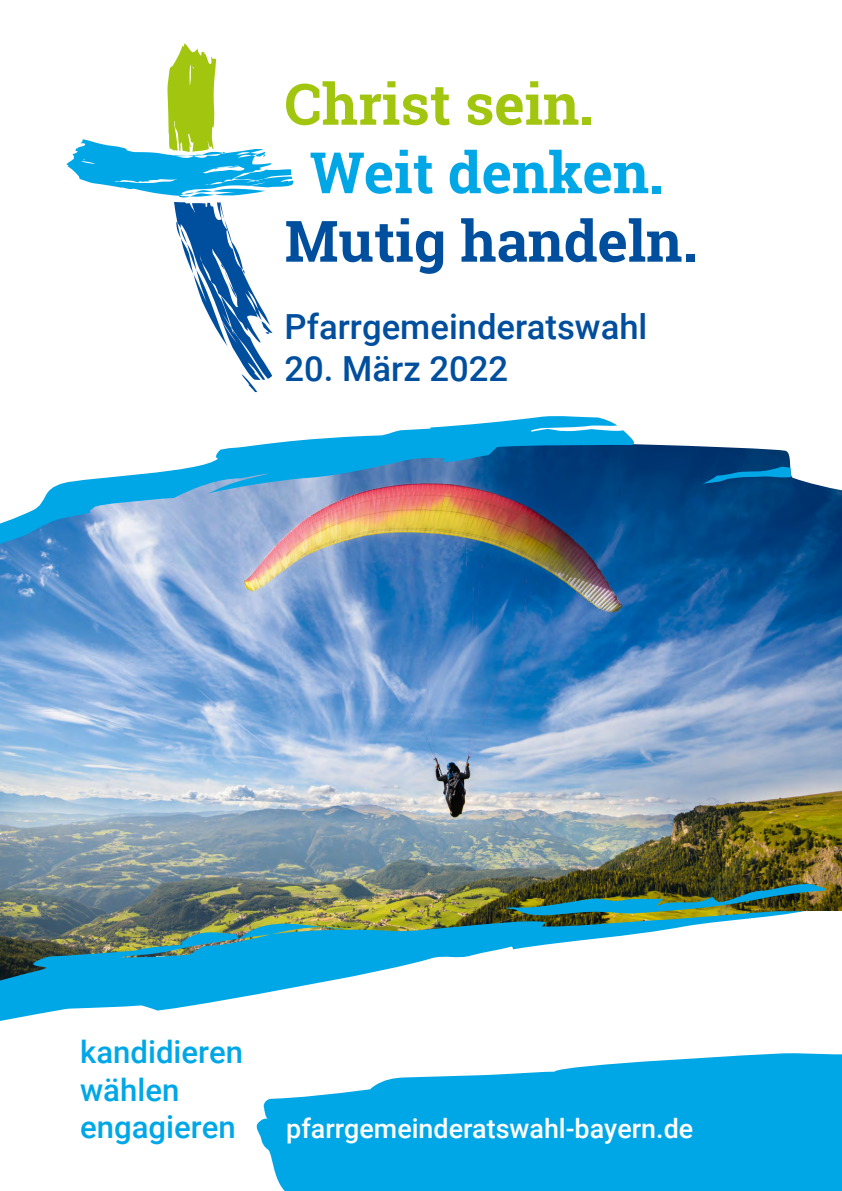
<style>
.page{position:relative;width:842px;height:1191px;background:#fff}
.page>*{position:absolute;margin:0;border:0;box-sizing:border-box;transform-origin:0 0}
.t1{font:700 57px "Roboto Slab";color:#004e9e}
.t2{font:700 57px "Roboto Slab";color:#a2c510}
.t3{font:700 57px "Roboto Slab";color:#00a7e7}
.t4{font:500 34.6px "Roboto";color:#004e9e}
.t5{font:500 31.1px/37.3px "Roboto";color:#00a7e7}
.t6{font:500 26.9px "Roboto";color:#fff}
</style>
<div class="page">
<svg style="left:256px;top:1053px;width:586px;height:138px;background:#26b4ea"></svg>
<svg style="left:66px;top:43px;width:228px;height:349px"></svg>
<svg style="left:0;top:980px;width:333px;height:41px;fill:#00a7e7"></svg>
<img style="left:0;top:444px;width:842px;height:536px">
<img style="left:0;top:416px;width:637px;height:135px">
<img style="left:505px;top:883px;width:321px;height:39px">
<svg style="left:702px;top:467px;width:89px;height:17px;background:#00609b"></svg>
<h1 class="t2" style="left:285px;top:65px;width:311px">Christ sein.</h1>
<h1 class="t3" style="left:310px;top:133px;width:355px">Weit denken.</h1>
<h1 class="t1" style="left:285px;top:202px;width:414px">Mutig handeln.</h1>
<p class="t4" style="left:285px;top:303px;width:364px">Pfarrgemeinderatswahl</p>
<p class="t4" style="left:285px;top:344px;width:225px">20. März 2022</p>
<p class="t5" style="left:80px;top:1032px;width:164px">kandidieren wählen engagieren</p>
<p class="t6" style="left:286px;top:1109px;width:408px">pfarrgemeinderatswahl-bayern.de</p>
</div>
